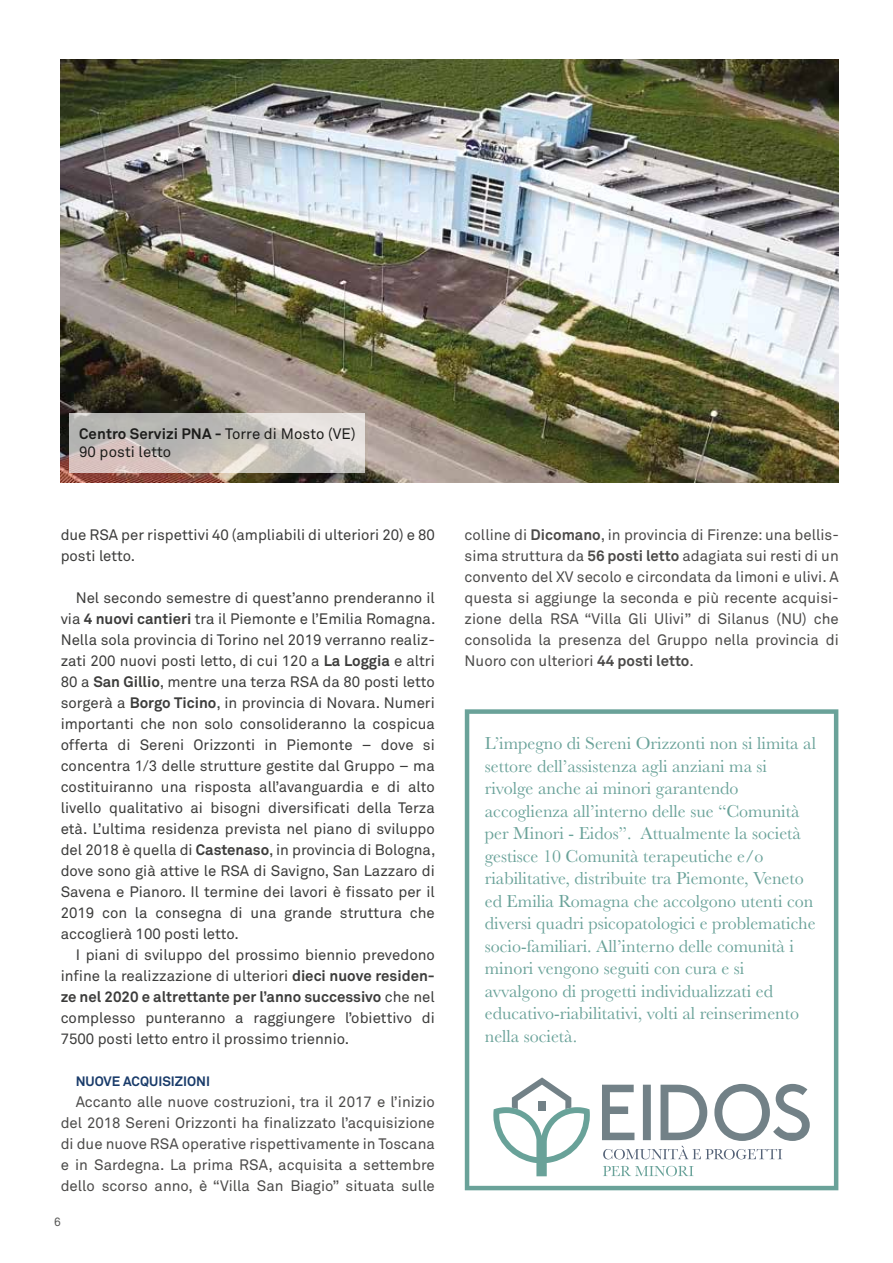
<style>
.page{position:relative;width:893px;height:1263px;background:#fff}
.page>*{position:absolute;margin:0;border:0;box-sizing:border-box;transform-origin:0 0}
.t1{font:18px/22.5px "Baskerville";color:#6aa299}
.t2{font:15px/21px "Akkurat";color:#3c3c3b;text-align:justify}
.t3{font:15px/21px "Akkurat";color:#4b4a49;text-align:justify}
.t4{font:15px/18px "Akkurat";letter-spacing:.005em;color:#1d1d1b}
.t5{font:700 13.5px "Akkurat";color:#193b6a}
.t6{font:12px "Akkurat";color:#575756}
.s1{font-weight:700}
</style>
<div class="page">
<img style="left:61px;top:59px;width:777px;height:424px">
<svg style="left:465px;top:709px;width:373px;height:481px"></svg>
<svg style="left:70px;top:413px;width:295px;height:60px;background:#cac5c0"></svg>
<svg style="left:603px;top:1166px;width:91px;height:10px"></svg>
<svg style="left:602px;top:1084px;width:208px;height:75px"></svg>
<svg style="left:493px;top:1077px;width:97px;height:99px"></svg>
<p class="t4" style="left:79px;top:425px;width:278px"><span class="s1">Centro Servizi PNA -</span> Torre di Mosto (VE)<br>90 posti letto</p>
<p class="t2" style="left:61px;top:524px;width:376px">due RSA per rispettivi 40 (ampliabili di ulteriori 20) e 80 posti letto.</p>
<p class="t2" style="left:61px;top:587px;width:376px;text-indent:15px">Nel secondo semestre di quest’anno prenderanno il via <span class="s1">4 nuovi cantieri</span> tra il Piemonte e l’Emilia Romagna.<br>Nella sola provincia di Torino nel 2019 verranno realiz&shy;zati 200 nuovi posti letto, di cui 120 a <span class="s1">La Loggia</span> e altri 80 a <span class="s1">San Gillio</span>, mentre una terza RSA da 80 posti letto sorgerà a <span class="s1">Borgo Ticino</span>, in provincia di Novara. Numeri importanti che non solo consolideranno la cospicua offerta di Sereni Orizzonti in Piemonte – dove si concentra 1/3 delle strutture gestite dal Gruppo – ma costituiranno una risposta all’avanguardia e di alto livello qualitativo ai bisogni diversificati della Terza età. L’ultima residenza prevista nel piano di sviluppo del 2018 è quella di <span class="s1">Castenaso</span>, in provincia di Bologna, dove sono già attive le RSA di Savigno, San Lazzaro di Savena e Pianoro. Il termine dei lavori è fissato per il 2019 con la consegna di una grande struttura che accoglierà 100 posti letto.</p>
<p class="t2" style="left:61px;top:944px;width:376px;text-indent:15px">I piani di sviluppo del prossimo biennio prevedono infine la realizzazione di ulteriori <span class="s1">dieci nuove residen&shy;ze nel 2020 e altrettante per l’anno successivo</span> che nel complesso punteranno a raggiungere l’obiettivo di 7500 posti letto entro il prossimo triennio.</p>
<p class="t5" style="left:76px;top:1072px;width:136px">NUOVE ACQUISIZIONI</p>
<p class="t3" style="left:61px;top:1091px;width:376px;text-indent:15px">Accanto alle nuove costruzioni, tra il 2017 e l’inizio del 2018 Sereni Orizzonti ha finalizzato l’acquisizione di due nuove RSA operative rispettivamente in Toscana e in Sardegna. La prima RSA, acquisita a settembre dello scorso anno, è “Villa San Biagio” situata sulle</p>
<p class="t6" style="left:54px;top:1215px;width:8px">6</p>
<p class="t3" style="left:465px;top:524px;width:376px">colline di <span class="s1">Dicomano</span>, in provincia di Firenze: una bellis&shy;sima struttura da <span class="s1">56 posti letto</span> adagiata sui resti di un convento del XV secolo e circondata da limoni e ulivi. A questa si aggiunge la seconda e più recente acquisi&shy;zione della RSA “Villa Gli Ulivi” di Silanus (NU) che consolida la presenza del Gruppo nella provincia di Nuoro con ulteriori <span class="s1">44 posti letto</span>.</p>
<p class="t1" style="left:485px;top:732px;width:333px">L’impegno di Sereni Orizzonti non si limita al settore dell’assistenza agli anziani ma si rivolge anche ai minori garantendo accoglienza all’interno delle sue “Comunità per Minori - Eidos”. Attualmente la società gestisce 10 Comunità terapeutiche e/o riabilitative, distribuite tra Piemonte, Veneto ed Emilia Romagna che accolgono utenti con diversi quadri psicopatologici e problematiche socio-familiari. All’interno delle comunità i minori vengono seguiti con cura e si avvalgono di progetti individualizzati ed educativo-riabilitativi, volti al reinserimento nella società.</p>
</div>
